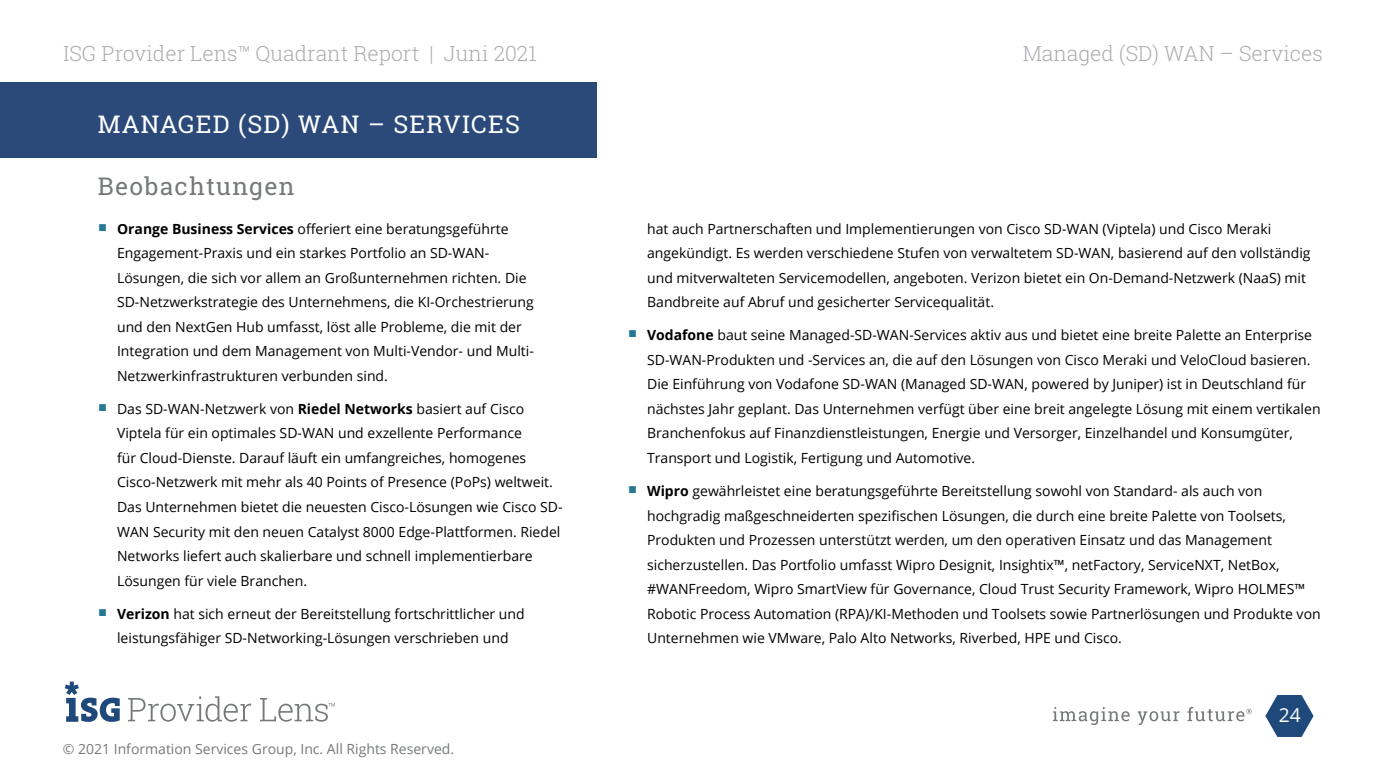
<style>
.page{position:relative;width:1386px;height:780px;background:#fff}
.page>*{position:absolute;margin:0;border:0;box-sizing:border-box;transform-origin:0 0}
.Section_Title_Midtex{font:24.5px "Roboto Slab";letter-spacing:.05em;color:#fff}
.Section_Title_Midtex-2{font:24.5px "Roboto Slab";letter-spacing:.05em;color:#76797a}
.t1{font:300 21px "Roboto Slab";color:#abadb0}
.t2{font:19.25px "Open Sans";color:#fff}
.t3{font:14px/24.5px "Open Sans";color:#000}
.Report_Cover_Title{font:14px "Open Sans";color:#76797a}
.s1{font-weight:700}
</style>
<div class="page">
<svg style="left:128px;top:696px;width:123px;height:25px"></svg>
<svg style="left:260px;top:698px;width:75px;height:23px"></svg>
<svg style="left:65px;top:681px;width:55px;height:41px"></svg>
<div style="left:0;top:82px;width:596px;height:76px;background:#2b4a79"></div>
<svg style="left:1266px;top:695px;width:47px;height:42px"></svg>
<svg style="left:1053px;top:707px;width:77px;height:18px"></svg>
<svg style="left:1138px;top:711px;width:42px;height:14px"></svg>
<svg style="left:1187px;top:707px;width:65px;height:14px"></svg>
<p class="t1" style="left:63px;top:39px;width:475px">ISG Provider Lens™ Quadrant Report | Juni 2021</p>
<p class="Section_Title_Midtex" style="left:98px;top:107px;width:424px">MANAGED (SD) WAN – SERVICES</p>
<p class="Section_Title_Midtex-2" style="left:98px;top:169px;width:198px">Beobachtungen</p>
<p class="t3" style="left:117px;top:216px;width:418px"><span class="s1">Orange Business Services</span> offeriert eine beratungsgeführte Engagement-Praxis und ein starkes Portfolio an SD-WAN-Lösungen, die sich vor allem an Großunternehmen richten. Die SD-Netzwerkstrategie des Unternehmens, die KI-Orchestrierung und den NextGen Hub umfasst, löst alle Probleme, die mit der Integration und dem Management von Multi-Vendor- und Multi-Netzwerkinfrastrukturen verbunden sind.</p>
<p class="t3" style="left:117px;top:396px;width:447px">Das SD-WAN-Netzwerk von <span class="s1">Riedel Networks</span> basiert auf Cisco Viptela für ein optimales SD-WAN und exzellente Performance<br>für Cloud-Dienste. Darauf läuft ein umfangreiches, homogenes Cisco-Netzwerk mit mehr als 40 Points of Presence (PoPs) weltweit.<br>Das Unternehmen bietet die neuesten Cisco-Lösungen wie Cisco SD-WAN Security mit den neuen Catalyst 8000 Edge-Plattformen. Riedel Networks liefert auch skalierbare und schnell implementierbare Lösungen für viele Branchen.</p>
<p class="t3" style="left:117px;top:601px;width:409px"><span class="s1">Verizon</span> hat sich erneut der Bereitstellung fortschrittlicher und leistungsfähiger SD-Networking-Lösungen verschrieben und</p>
<p class="Report_Cover_Title" style="left:63px;top:739px;width:393px">© 2021 Information Services Group, Inc. All Rights Reserved.</p>
<p class="t1" style="left:1023px;top:39px;width:302px">Managed (SD) WAN – Services</p>
<p class="t3" style="left:647px;top:216px;width:665px">hat auch Partnerschaften und Implementierungen von Cisco SD-WAN (Viptela) und Cisco Meraki angekündigt. Es werden verschiedene Stufen von verwaltetem SD-WAN, basierend auf den vollständig und mitverwalteten Servicemodellen, angeboten. Verizon bietet ein On-Demand-Netzwerk (NaaS) mit Bandbreite auf Abruf und gesicherter Servicequalität.</p>
<p class="t3" style="left:647px;top:323px;width:675px"><span class="s1">Vodafone</span> baut seine Managed-SD-WAN-Services aktiv aus und bietet eine breite Palette an Enterprise SD-WAN-Produkten und -Services an, die auf den Lösungen von Cisco Meraki und VeloCloud basieren.<br>Die Einführung von Vodafone SD-WAN (Managed SD-WAN, powered by Juniper) ist in Deutschland für nächstes Jahr geplant. Das Unternehmen verfügt über eine breit angelegte Lösung mit einem vertikalen Branchenfokus auf Finanzdienstleistungen, Energie und Versorger, Einzelhandel und Konsumgüter, Transport und Logistik, Fertigung und Automotive.</p>
<p class="t3" style="left:647px;top:478px;width:675px"><span class="s1">Wipro</span> gewährleistet eine beratungsgeführte Bereitstellung sowohl von Standard- als auch von hochgradig maßgeschneiderten spezifischen Lösungen, die durch eine breite Palette von Toolsets, Produkten und Prozessen unterstützt werden, um den operativen Einsatz und das Management sicherzustellen. Das Portfolio umfasst Wipro Designit, Insightix™, netFactory, ServiceNXT, NetBox, #WANFreedom, Wipro SmartView für Governance, Cloud Trust Security Framework, Wipro HOLMES™ Robotic Process Automation (RPA)/KI-Methoden und Toolsets sowie Partnerlösungen und Produkte von Unternehmen wie VMware, Palo Alto Networks, Riverbed, HPE und Cisco.</p>
<p class="t2" style="left:1279px;top:701px;width:24px">24</p>
</div>
